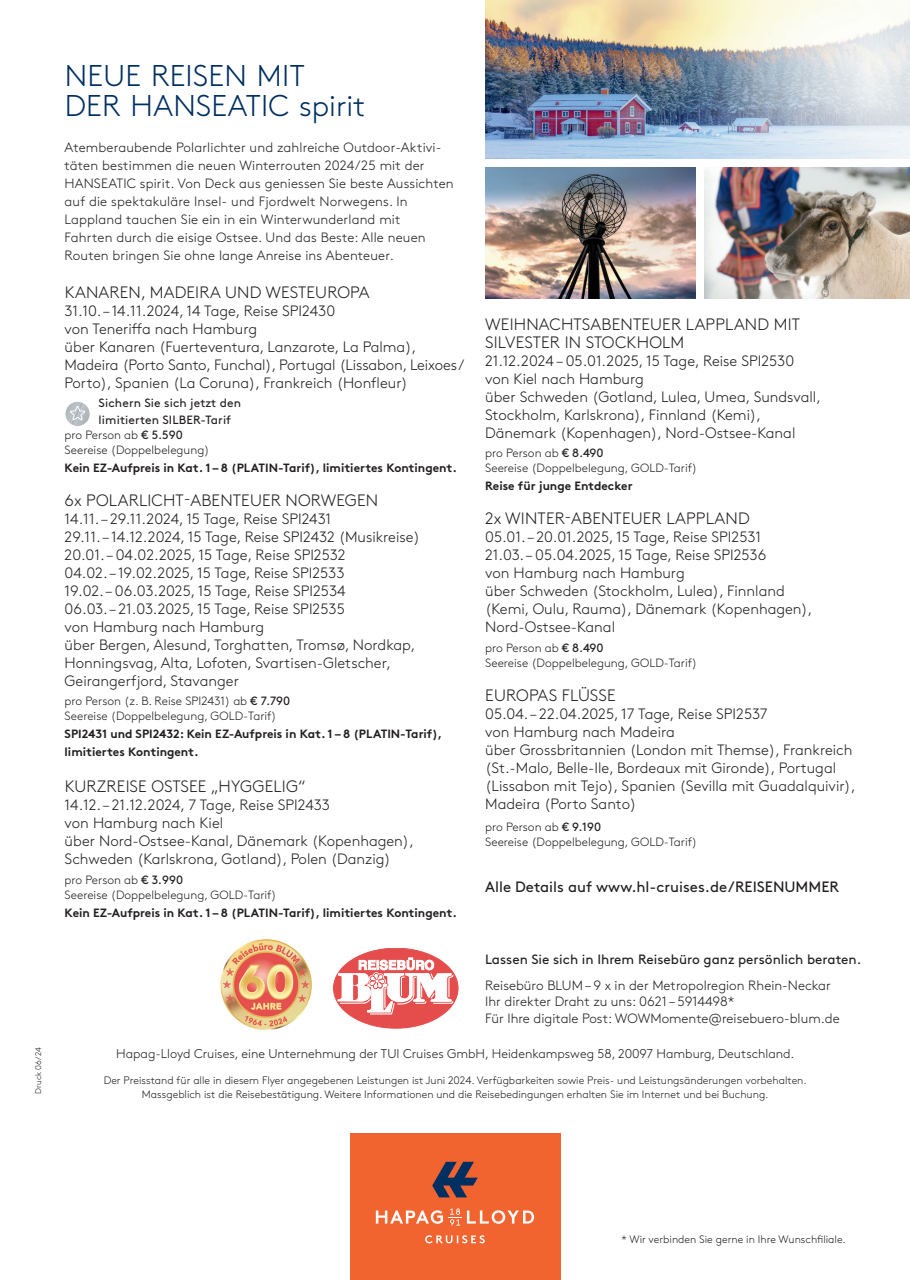
<style>
.page{position:relative;width:910px;height:1280px;background:#fff}
.page>*{position:absolute;margin:0;border:0;box-sizing:border-box;transform-origin:0 0}
._01_Reiseseiten_Headline{font:300 30px/30px "Brown Pro";letter-spacing:.01em;color:#002f61}
.Reisetitel_11_12pt_TT{font:300 16.5px "Brown Pro";letter-spacing:.01em;color:#231f20}
.Häfen{font:300 15px/18px "Brown Pro";color:#231f20}
.Reisezeitraum{font:300 15px "Brown Pro";color:#231f20}
.Reisezeitraum-2{font:15px "Brown Pro";color:#231f20}
.Expedition{font:300 13.5px/18px "Brown Pro";letter-spacing:.01em;color:#231f20}
.Reise-Ort{font:300 13.5px "Brown Pro";color:#231f20}
.Reisezeitraum-3{font:13.5px "Brown Pro";color:#231f20}
.Abbinder_8_5_12_Pt{font:300 12.75px "Brown Pro";color:#231f20}
.Seereise{font:300 12px/15px "Brown Pro";color:#231f20}
.Seereise-2{font:700 12px/18px "Brown Pro";color:#231f20}
.t1{font:12px/16.5px "Brown Pro";letter-spacing:.01em;color:#231f20}
.Abbinder_7_2_9_5pt{font:300 10.8px/14.2px "Brown Pro";color:#231f20;text-align:center}
.Druck_5_5_11{font:300 8.25px "Brown Pro";color:#231f20}
.s1{font-weight:400}
</style>
<div class="page">
<img style="left:485px;top:0;width:425px;height:158px">
<img style="left:705px;top:168px;width:205px;height:130px">
<img style="left:485px;top:168px;width:210px;height:130px">
<div style="left:334px;top:948px;width:124px;height:80px;background:#e54d4d;border-radius:50%"></div>
<svg style="left:338px;top:958px;width:117px;height:57px"></svg>
<div style="left:65px;top:401px;width:25px;height:26px;border:1px solid #fff;border-radius:50%"></div>
<svg style="left:65px;top:401px;width:25px;height:25px"></svg>
<img style="left:220px;top:939px;width:92px;height:91px">
<div style="left:350px;top:1134px;width:210px;height:146px;background:#f2642f"></div>
<svg style="left:376px;top:1208px;width:158px;height:17px"></svg>
<svg style="left:425px;top:1235px;width:60px;height:8px"></svg>
<svg style="left:432px;top:1162px;width:46px;height:35px"></svg>
<p class="Druck_5_5_11" style="left:32px;top:1094px;width:48px;rotate:-90deg">Druck 06/24</p>
<p class="_01_Reiseseiten_Headline" style="left:65px;top:58px;width:302px">NEUE REISEN MIT<br>DER HANSEATIC spirit</p>
<p class="Expedition" style="left:65px;top:137px;width:391px">Atemberaubende Polarlichter und zahlreiche Outdoor-Aktivi&shy;täten bestimmen die neuen Winterrouten 2024/25 mit der HANSEATIC spirit. Von Deck aus geniessen Sie beste Aussichten auf die spektakuläre Insel- und Fjordwelt Norwegens. In Lappland tauchen Sie ein in ein Winterwunderland mit<br>Fahrten durch die eisige Ostsee. Und das Beste: Alle neuen Routen bringen Sie ohne lange Anreise ins Abenteuer.</p>
<p class="Reisetitel_11_12pt_TT" style="left:65px;top:280px;width:306px">KANAREN, MADEIRA UND WESTEUROPA</p>
<p class="Häfen" style="left:65px;top:301px;width:401px">31.10. – 14.11.2024, 14 Tage, Reise SPI2430<br>von Teneriffa nach Hamburg<br>über Kanaren (Fuerteventura, Lanzarote, La Palma), Madeira (Porto Santo, Funchal), Portugal (Lissabon, Leixoes/ Porto), Spanien (La Coruna), Frankreich (Honfleur)</p>
<p class="t1" style="left:99px;top:394px;width:144px">Sichern Sie sich jetzt den limitierten SILBER-Tarif</p>
<p class="Seereise" style="left:65px;top:426px;width:146px">pro Person ab <span class="s1">€ 5.590<br></span>Seereise (Doppelbelegung)</p>
<p class="Seereise-2" style="left:65px;top:457px;width:394px">Kein EZ-Aufpreis in Kat. 1 – 8 (PLATIN-Tarif), limitiertes Kontingent.</p>
<p class="Reisetitel_11_12pt_TT" style="left:65px;top:488px;width:315px">6x POLARLICHT-ABENTEUER NORWEGEN</p>
<p class="Häfen" style="left:65px;top:509px;width:357px">14.11. – 29.11.2024, 15 Tage, Reise SPI2431<br>29.11. – 14.12.2024, 15 Tage, Reise SPI2432 (Musikreise)<br>20.01. – 04.02.2025, 15 Tage, Reise SPI2532<br>04.02. – 19.02.2025, 15 Tage, Reise SPI2533<br>19.02. – 06.03.2025, 15 Tage, Reise SPI2534<br>06.03. – 21.03.2025, 15 Tage, Reise SPI2535<br>von Hamburg nach Hamburg<br>über Bergen, Alesund, Torghatten, Tromsø, Nordkap, Honningsvag, Alta, Lofoten, Svartisen-Gletscher, Geirangerfjord, Stavanger</p>
<p class="Seereise" style="left:65px;top:693px;width:227px">pro Person (z. B. Reise SPI2431) ab <span class="s1">€ 7.790<br></span>Seereise (Doppelbelegung, GOLD-Tarif)</p>
<p class="Seereise-2" style="left:65px;top:724px;width:379px">SPI2431 und SPI2432: Kein EZ-Aufpreis in Kat. 1 – 8 (PLATIN-Tarif), limitiertes Kontingent.</p>
<p class="Reisetitel_11_12pt_TT" style="left:65px;top:774px;width:242px">KURZREISE OSTSEE „HYGGELIG“</p>
<p class="Häfen" style="left:65px;top:795px;width:351px">14.12. – 21.12.2024, 7 Tage, Reise SPI2433<br>von Hamburg nach Kiel<br>über Nord-Ostsee-Kanal, Dänemark (Kopenhagen), Schweden (Karlskrona, Gotland), Polen (Danzig)</p>
<p class="Seereise" style="left:65px;top:871px;width:214px">pro Person ab <span class="s1">€ 3.990<br></span>Seereise (Doppelbelegung, GOLD-Tarif)</p>
<p class="Seereise-2" style="left:65px;top:902px;width:394px">Kein EZ-Aufpreis in Kat. 1 – 8 (PLATIN-Tarif), limitiertes Kontingent.</p>
<p class="Reisetitel_11_12pt_TT" style="left:485px;top:312px;width:316px">WEIHNACHTSABENTEUER LAPPLAND MIT</p>
<p class="Reisetitel_11_12pt_TT" style="left:485px;top:330px;width:201px">SILVESTER IN STOCKHOLM</p>
<p class="Reisezeitraum" style="left:485px;top:349px;width:311px">21.12.2024 – 05.01.2025, 15 Tage, Reise SPI2530</p>
<p class="Reisezeitraum" style="left:485px;top:367px;width:160px">von Kiel nach Hamburg</p>
<p class="Häfen" style="left:485px;top:386px;width:337px">über Schweden (Gotland, Lulea, Umea, Sundsvall,<br>Stockholm, Karlskrona), Finnland (Kemi),<br>Dänemark (Kopenhagen), Nord-Ostsee-Kanal</p>
<p class="Seereise" style="left:485px;top:444px;width:120px">pro Person ab <span class="s1">€ 8.490</span></p>
<p class="Seereise" style="left:485px;top:459px;width:214px">Seereise (Doppelbelegung, GOLD-Tarif)</p>
<p class="Seereise-2" style="left:485px;top:475px;width:149px">Reise für junge Entdecker</p>
<p class="Reisetitel_11_12pt_TT" style="left:485px;top:506px;width:266px">2x WINTER-ABENTEUER LAPPLAND</p>
<p class="Reisezeitraum" style="left:485px;top:526px;width:277px">05.01. – 20.01.2025, 15 Tage, Reise SPI2531</p>
<p class="Reisezeitraum" style="left:485px;top:544px;width:283px">21.03. – 05.04.2025, 15 Tage, Reise SPI2536</p>
<p class="Reisezeitraum" style="left:485px;top:562px;width:201px">von Hamburg nach Hamburg</p>
<p class="Häfen" style="left:485px;top:581px;width:329px">über Schweden (Stockholm, Lulea), Finnland (Kemi, Oulu, Rauma), Dänemark (Kopenhagen),<br>Nord-Ostsee-Kanal</p>
<p class="Seereise" style="left:485px;top:639px;width:120px">pro Person ab <span class="s1">€ 8.490</span></p>
<p class="Seereise" style="left:485px;top:654px;width:214px">Seereise (Doppelbelegung, GOLD-Tarif)</p>
<p class="Reisetitel_11_12pt_TT" style="left:485px;top:683px;width:132px">EUROPAS FLÜSSE</p>
<p class="Reisezeitraum" style="left:485px;top:703px;width:284px">05.04. – 22.04.2025, 17 Tage, Reise SPI2537</p>
<p class="Reisezeitraum" style="left:485px;top:721px;width:191px">von Hamburg nach Madeira</p>
<p class="Häfen" style="left:485px;top:740px;width:372px">über Grossbritannien (London mit Themse), Frankreich (St.-Malo, Belle-Ile, Bordeaux mit Gironde), Portugal (Lissabon mit Tejo), Spanien (Sevilla mit Guadalquivir), Madeira (Porto Santo)</p>
<p class="Seereise" style="left:485px;top:818px;width:117px">pro Person ab <span class="s1">€ 9.190</span></p>
<p class="Seereise" style="left:485px;top:833px;width:214px">Seereise (Doppelbelegung, GOLD-Tarif)</p>
<p class="Reisezeitraum-2" style="left:485px;top:875px;width:355px">Alle Details auf www.hl-cruises.de/REISENUMMER</p>
<p class="Reisezeitraum-3" style="left:485px;top:949px;width:378px">Lassen Sie sich in Ihrem Reisebüro ganz persönlich beraten.</p>
<p class="Reise-Ort" style="left:485px;top:975px;width:347px">Reisebüro BLUM – 9 x in der Metropolregion Rhein-Neckar</p>
<p class="Reise-Ort" style="left:485px;top:991px;width:251px">Ihr direkter Draht zu uns: 0621 – 5914498*</p>
<p class="Reise-Ort" style="left:485px;top:1008px;width:356px">Für Ihre digitale Post: WOWMomente@reisebuero-blum.de</p>
<p class="Abbinder_8_5_12_Pt" style="left:116px;top:1044px;width:680px">Hapag-Lloyd Cruises, eine Unternehmung der TUI Cruises GmbH, Heidenkampsweg 58, 20097 Hamburg, Deutschland.</p>
<p class="Abbinder_7_2_9_5pt" style="left:104px;top:1072px;width:705px">Der Preisstand für alle in diesem Flyer angegebenen Leistungen ist Juni 2024. Verfügbarkeiten sowie Preis- und Leistungsänderungen vorbehalten.<br>Massgeblich ist die Reisebestätigung. Weitere Informationen und die Reisebedingungen erhalten Sie im Internet und bei Buchung.</p>
<p class="Abbinder_7_2_9_5pt" style="left:622px;top:1232px;width:226px">* Wir verbinden Sie gerne in Ihre Wunschfiliale.</p>
</div>
